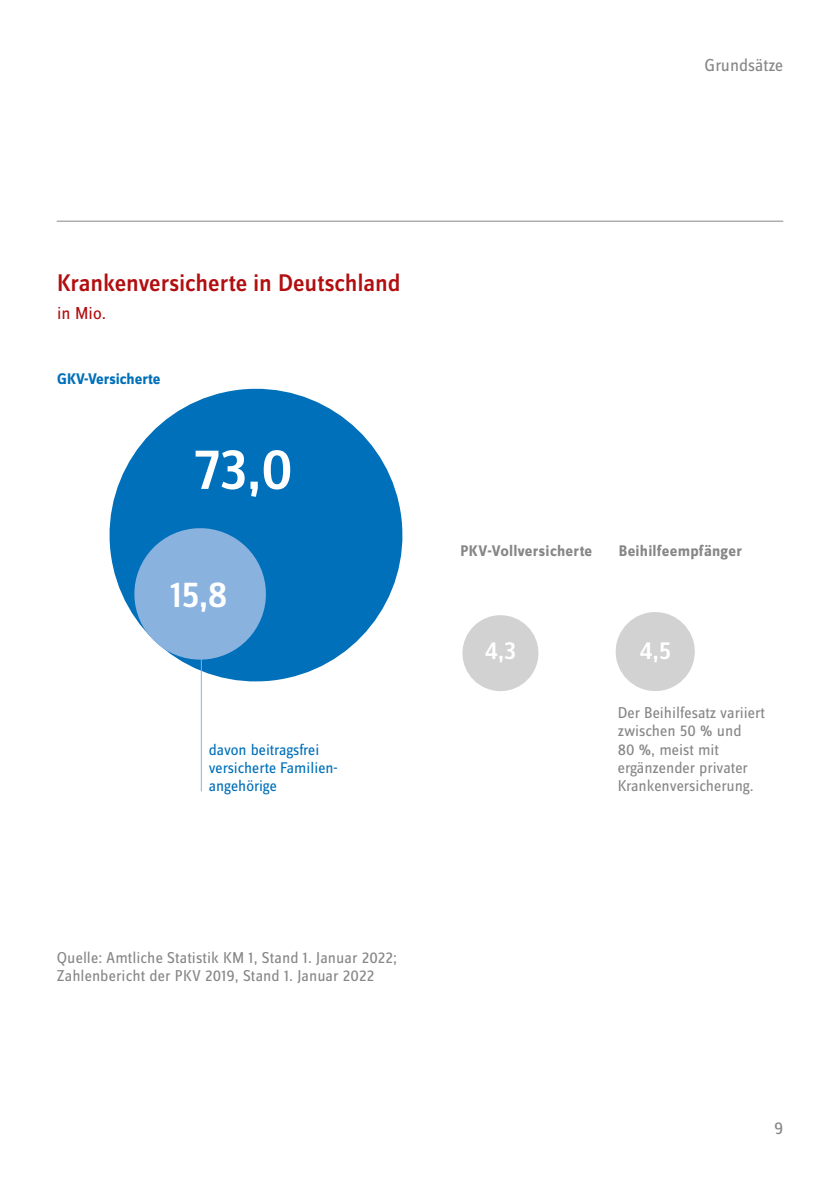
<style>
.page{position:relative;width:840px;height:1191px;background:#fff}
.page>*{position:absolute;margin:0;border:0;box-sizing:border-box;transform-origin:0 0}
.t1{font:500 60px "Zine Sans Dis";color:#fff}
.t2{font:500 38px "Zine Sans Dis";color:#fff}
.t3{font:500 26px "Zine Sans Dis";color:#fff}
.Grafiküberschrift{font:500 25px "Zine Sans Dis";letter-spacing:-.005em;color:#b20e10}
.t4{font:18px "Zine Sans Dis";color:#878787}
.Grafiküberschrift-2{font:18px "Zine Sans Dis";color:#b20e10}
.t5{font:16.4px/18.4px "Zine Sans Dis";color:#878787}
.t6{font:16px/18px "Zine Sans Dis";color:#0070ba}
.t7{font:700 16px "Zine Sans Dis";letter-spacing:.015em;color:#878787}
.t8{font:700 16px "Zine Sans Dis";color:#0070ba}
</style>
<div class="page">
<hr style="left:57px;top:221px;width:725px;height:1px;background:#878787">
<svg style="left:109px;top:388px;width:294px;height:301px;fill:#0070ba"></svg>
<svg style="left:131px;top:524px;width:138px;height:139px;background:#70a7d8"></svg>
<div style="left:462px;top:615px;width:76px;height:76px;background:#d2d2d2;border-radius:50%"></div>
<div style="left:615px;top:612px;width:79px;height:79px;background:#d2d2d2;border-radius:50%"></div>
<hr style="left:201px;top:614px;width:1px;height:177px;background:#8ab2df">
<p class="t4" style="left:704px;top:57px;width:80px">Grundsätze</p>
<h2 class="Grafiküberschrift" style="left:57px;top:270px;width:345px">Krankenversicherte in Deutschland</h2>
<h2 class="Grafiküberschrift-2" style="left:57px;top:304px;width:50px">in Mio.</h2>
<p class="t8" style="left:57px;top:371px;width:105px">GKV-Versicherte</p>
<h1 class="t1" style="left:194px;top:439px;width:100px">73,0</h1>
<h2 class="t2" style="left:170px;top:575px;width:59px">15,8</h2>
<p class="t6" style="left:209px;top:742px;width:130px">davon beitragsfrei versicherte Familien&shy;angehörige</p>
<p class="t7" style="left:460px;top:543px;width:133px">PKV-Vollversicherte</p>
<p class="t7" style="left:618px;top:543px;width:125px">Beihilfeempfänger</p>
<h3 class="t3" style="left:484px;top:637px;width:33px">4,3</h3>
<h3 class="t3" style="left:639px;top:637px;width:33px">4,5</h3>
<p class="t5" style="left:617px;top:704px;width:148px">Der Beihilfesatz variiert zwischen 50 % und<br>80 %, meist mit ergänzender privater<br>Krankenversicherung.</p>
<p class="t5" style="left:57px;top:949px;width:341px">Quelle: Amtliche Statistik KM 1, Stand 1. Januar 2022;<br>Zahlenbericht der PKV 2019, Stand 1. Januar 2022</p>
<p class="t4" style="left:773px;top:1119px;width:11px">9</p>
</div>
